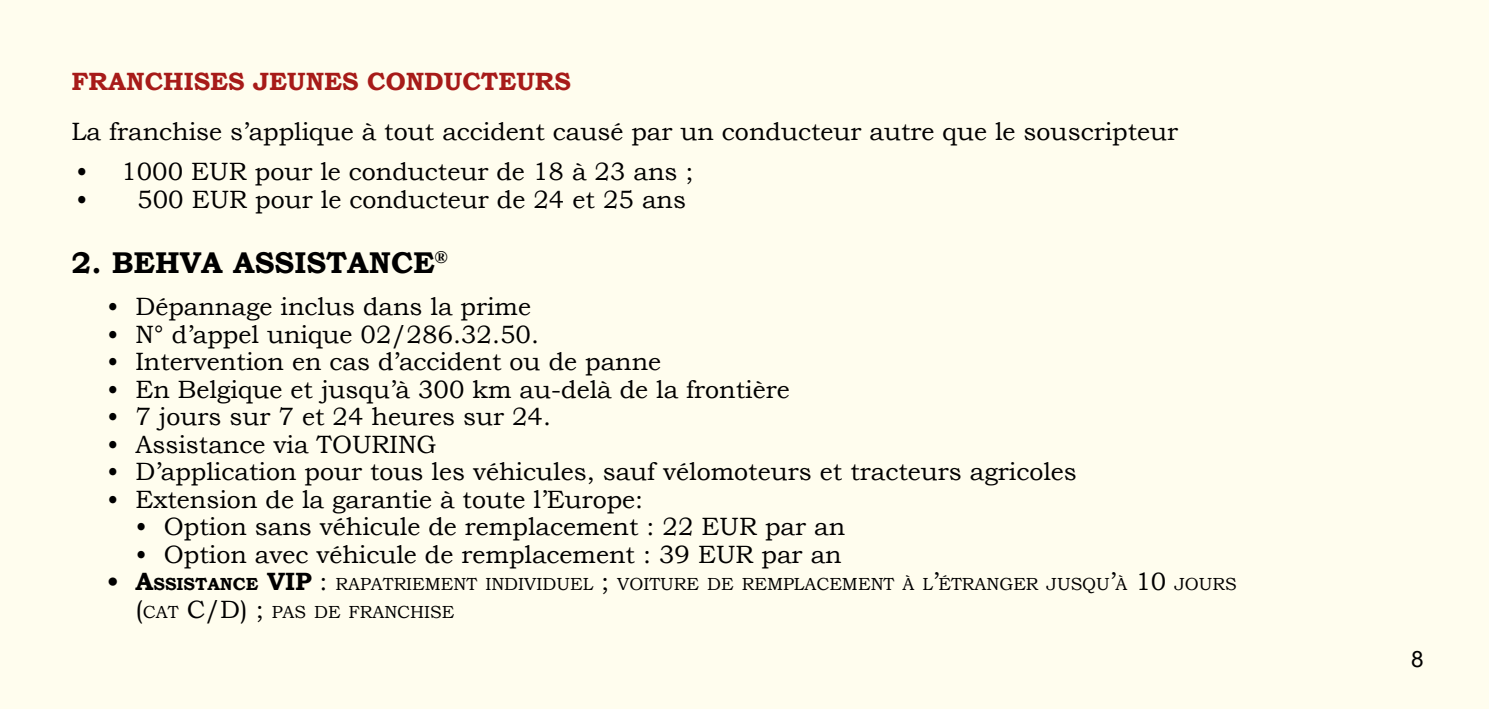
<style>
.page{position:relative;width:1489px;height:709px;background:#fff}
.page>*{position:absolute;margin:0;border:0;box-sizing:border-box;transform-origin:0 0}
.t1{font:700 30px "Bookman Old Style";color:#000}
.t2{font:25px "Bookman Old Style";color:#000}
.t3{font:700 25px "Bookman Old Style";color:#a71b19}
.t4{font:22.5px "Arial";color:#000}
.t5{font:17.5px/27.5px "Bookman Old Style";color:#000}
.s1{font-weight:700;font-size:25px}
.s2{font-weight:700}
.s3{font-size:25px}
.s4{font-family:"Minion Pro";font-size:30px}
</style>
<div class="page">
<div style="left:0;top:0;width:1488px;height:709px;background:#fffdee"></div>
<p class="t3" style="left:72px;top:63px;width:500px">FRANCHISES JEUNES CONDUCTEURS</p>
<p class="t2" style="left:72px;top:115px;width:1108px">La franchise s’applique à tout accident causé par un conducteur autre que le souscripteur</p>
<p class="t2" style="left:76px;top:155px;width:619px">• 1000 EUR pour le conducteur de 18 à 23 ans ;</p>
<p class="t2" style="left:76px;top:183px;width:611px">• 500 EUR pour le conducteur de 24 et 25 ans</p>
<p class="t1" style="left:72px;top:241px;width:377px">2. BEHVA ASSISTANCE<sup>®</sup></p>
<p class="t2" style="left:107px;top:290px;width:425px">• Dépannage inclus dans la prime</p>
<p class="t2" style="left:107px;top:318px;width:433px">• N° d’appel unique 02/286.32.50.</p>
<p class="t2" style="left:107px;top:345px;width:555px">• Intervention en cas d’accident ou de panne</p>
<p class="t2" style="left:107px;top:373px;width:684px">• En Belgique et jusqu’à 300 km au-delà de la frontière</p>
<p class="t2" style="left:107px;top:400px;width:445px">• 7 jours sur 7 et 24 heures sur 24.</p>
<p class="t2" style="left:107px;top:428px;width:331px">• Assistance via TOURING</p>
<p class="t2" style="left:107px;top:455px;width:971px">• D’application pour tous les véhicules, sauf vélomoteurs et tracteurs agricoles</p>
<p class="t2" style="left:107px;top:483px;width:537px">• Extension de la garantie à toute l’Europe:</p>
<p class="t2" style="left:135px;top:510px;width:711px">• Option sans véhicule de remplacement : 22 EUR par an</p>
<p class="t2" style="left:135px;top:538px;width:707px">• Option avec véhicule de remplacement : 39 EUR par an</p>
<p class="t5" style="left:135px;top:570px;width:1102px;text-indent:-28px"><span class="s1">• A</span><span class="s2">SSISTANCE</span> <span class="s1">VIP</span> <span class="s3">:</span> RAPATRIEMENT INDIVIDUEL <span class="s3">;</span> VOITURE DE REMPLACEMENT À L<span class="s3">’</span>ÉTRANGER JUSQU<span class="s3">’</span>À <span class="s3">10</span> JOURS <span class="s3">(</span>CAT <span class="s3">C/D) ;</span> PAS DE FRANCHISE</p>
<p class="t4" style="left:1410px;top:644px;width:31px">8<span class="s4">#</span></p>
</div>
